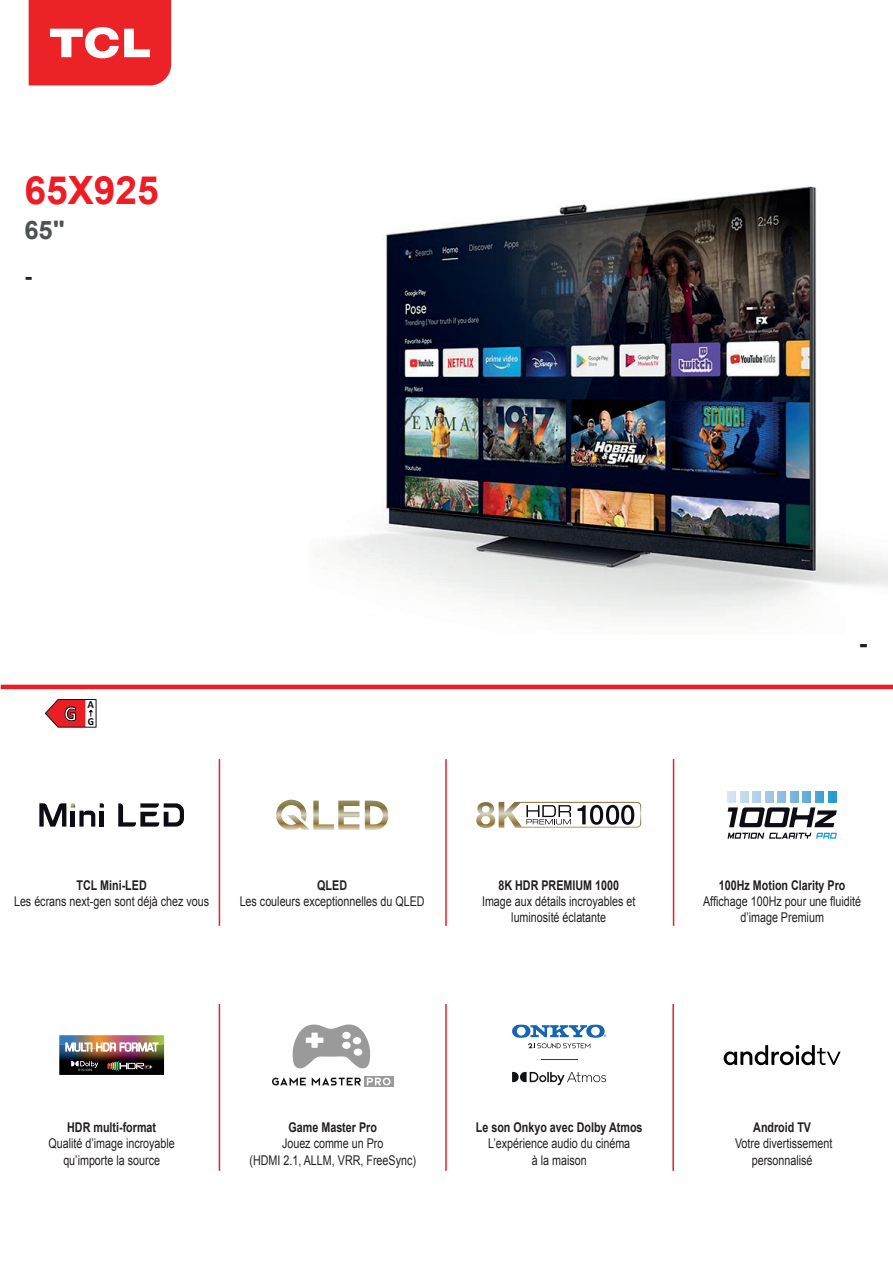
<style>
.page{position:relative;width:893px;height:1263px;background:#fff}
.page>*{position:absolute;margin:0;border:0;box-sizing:border-box;transform-origin:0 0}
.t1{font:700 39px "Arial";color:#ee1c25}
.t2{font:700 25.5px "Arial";color:#4f5252}
.t3{font:700 25.5px "Arial";color:#231f20}
.t4{font:700 22.5px "Arial";color:#231f20}
.t5{font:700 21.3px "Calibri";color:#fff;scale:.92 1}
.t6{font:13.35px/16px "Arial";color:#231f20;text-align:center;scale:.8 1}
.t7{font:700 13.35px "Arial";color:#231f20;scale:.8 1}
.t8{font:700 10.8px "Calibri";color:#0f1213}
.t9{font:700 10.65px "Calibri";color:#000001;scale:.92 1}
</style>
<div class="page">
<img style="left:339px;top:186px;width:549px;height:431px">
<svg style="left:29px;top:0;width:142px;height:85px;background:#ee3f41"></svg>
<hr style="left:1px;top:685px;width:892px;height:4px;background:#ee1d23">
<hr style="left:219px;top:759px;width:1px;height:167px;background:#ee1d23">
<hr style="left:445px;top:759px;width:2px;height:167px;background:#ee1d23">
<hr style="left:673px;top:759px;width:1px;height:167px;background:#ee1d23">
<hr style="left:219px;top:1004px;width:1px;height:167px;background:#ee1d23">
<hr style="left:445px;top:1004px;width:2px;height:167px;background:#ee1d23">
<hr style="left:672px;top:1004px;width:2px;height:167px;background:#ee1d23">
<svg style="left:45px;top:699px;width:51px;height:28px"></svg>
<svg style="left:724px;top:1045px;width:117px;height:20px"></svg>
<svg style="left:364px;top:1076px;width:29px;height:11px"></svg>
<svg style="left:272px;top:1077px;width:34px;height:8px"></svg>
<svg style="left:312px;top:1077px;width:49px;height:8px"></svg>
<svg style="left:367px;top:1078px;width:23px;height:7px"></svg>
<svg style="left:292px;top:1024px;width:79px;height:45px"></svg>
<svg style="left:476px;top:802px;width:165px;height:26px"></svg>
<img style="left:59px;top:1035px;width:105px;height:40px">
<hr style="left:541px;top:1059px;width:37px;height:1px;background:#810c50">
<svg style="left:512px;top:1025px;width:94px;height:23px"></svg>
<svg style="left:512px;top:1072px;width:94px;height:13px"></svg>
<svg style="left:728px;top:791px;width:109px;height:36px"></svg>
<svg style="left:727px;top:833px;width:110px;height:6px"></svg>
<svg style="left:39px;top:803px;width:65px;height:23px"></svg>
<hr style="left:100px;top:811px;width:4px;height:15px;background:#0d0b14">
<svg style="left:118px;top:803px;width:66px;height:23px"></svg>
<svg style="left:365px;top:800px;width:23px;height:30px"></svg>
<svg style="left:276px;top:800px;width:83px;height:30px"></svg>
<h1 class="t1" style="left:24px;top:163px;width:136px">65X925</h1>
<h2 class="t2" style="left:24px;top:212px;width:42px">65 "</h2>
<h3 class="t4" style="left:24px;top:260px;width:9px">-</h3>
<h3 class="t5" style="left:64px;top:700px;width:15px">G</h3>
<p class="t8" style="left:88px;top:698px;width:8px">A</p>
<p class="t9" style="left:88px;top:715px;width:8px">G</p>
<p class="t7" style="left:77px;top:876px;width:89px">TCL Mini-LED</p>
<p class="t6" style="left:14px;top:893px;width:246px">Les écrans next-gen sont déjà chez vous</p>
<p class="t7" style="left:317px;top:876px;width:39px">QLED</p>
<p class="t6" style="left:240px;top:893px;width:233px">Les couleurs exceptionnelles du QLED</p>
<p class="t7" style="left:498px;top:876px;width:152px">8K HDR PREMIUM 1000</p>
<p class="t6" style="left:482px;top:893px;width:193px">Image aux détails incroyables et luminosité éclatante</p>
<h2 class="t3" style="left:859px;top:625px;width:10px">-</h2>
<p class="t7" style="left:719px;top:876px;width:160px">100Hz Motion Clarity Pro</p>
<p class="t6" style="left:703px;top:893px;width:199px">Affichage 100Hz pour une fluidité d’image Premium</p>
<p class="t7" style="left:67px;top:1118px;width:113px">HDR multi-format</p>
<p class="t6" style="left:48px;top:1136px;width:160px">Qualité d’image incroyable qu’importe la source</p>
<p class="t7" style="left:289px;top:1118px;width:112px">Game Master Pro</p>
<p class="t6" style="left:249px;top:1135px;width:210px">Jouez comme un Pro<br>(HDMI 2.1, ALLM, VRR, FreeSync)</p>
<p class="t7" style="left:476px;top:1118px;width:210px">Le son Onkyo avec Dolby Atmos</p>
<p class="t6" style="left:488px;top:1135px;width:179px">L’expérience audio du cinéma à la maison</p>
<p class="t7" style="left:753px;top:1118px;width:74px">Android TV</p>
<p class="t6" style="left:735px;top:1135px;width:123px">Votre divertissement personnalisé</p>
</div>
